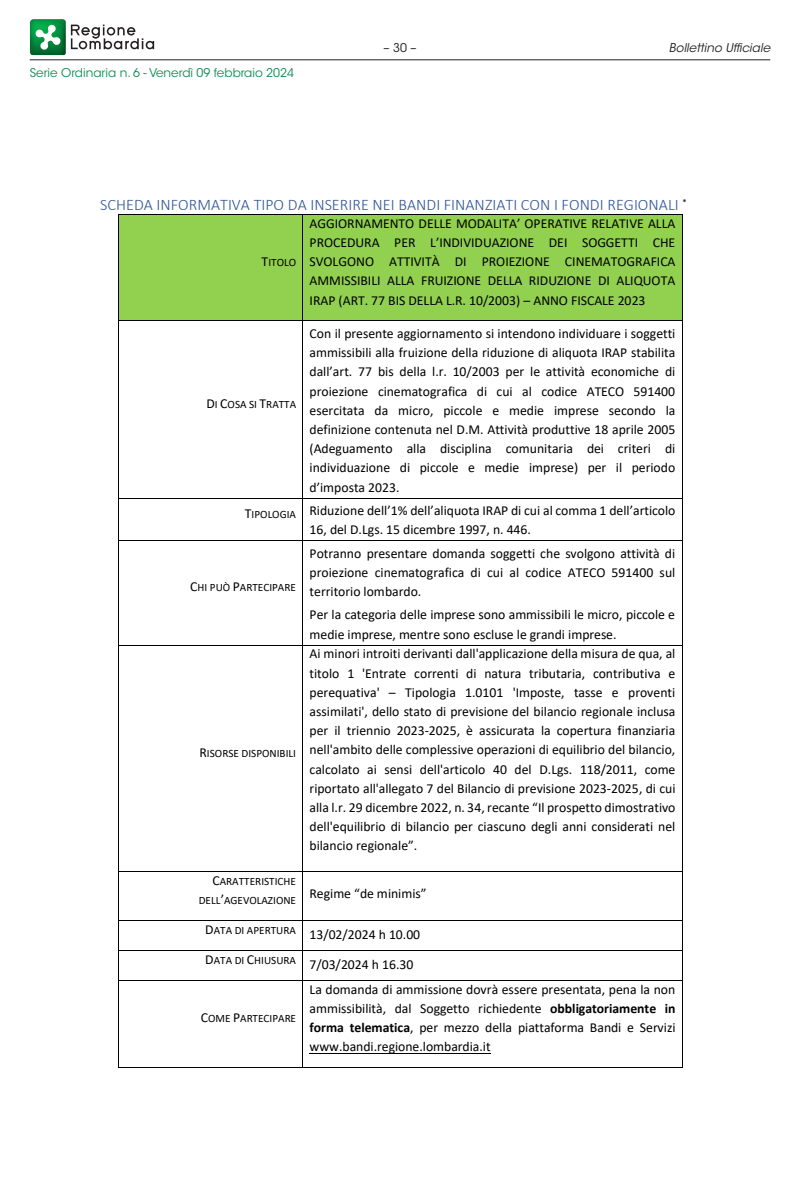
<style>
.page{position:relative;width:800px;height:1182px;background:#fff}
.page>*{position:absolute;margin:0;border:0;box-sizing:border-box;transform-origin:0 0}
.t1{font:300 16.05px "Calibri";color:#2f5496}
.t2{font:13.65px/19.2px "Calibri";color:#000;text-align:justify}
.t3{font:12px "ITC Avant Garde Std";color:#108c56}
.t4{font:italic 12px "ITC Avant Garde Std";color:#231f20}
.t5{font:12px "ITC Avant Garde Std";color:#231f20}
.t6{font:11.25px/19.2px "Calibri";color:#000;text-align:right}
.s1{font-size:13.65px}
.s2{font-weight:700}
</style>
<div class="page">
<svg style="left:71px;top:25px;width:83px;height:24px"></svg>
<img style="left:30px;top:19px;width:36px;height:36px">
<svg style="left:35px;top:24px;width:26px;height:26px"></svg>
<hr style="left:30px;top:59px;width:740px;height:1px;background:#231f20">
<div style="left:118px;top:215px;width:184px;height:105px;background:#92d050"></div>
<div style="left:303px;top:215px;width:378px;height:105px;background:#92d050"></div>
<hr style="left:118px;top:214px;width:184px;height:1px;background:#000">
<hr style="left:303px;top:214px;width:378px;height:1px;background:#000">
<hr style="left:118px;top:215px;width:1px;height:105px;background:#000">
<hr style="left:302px;top:215px;width:1px;height:105px;background:#000">
<hr style="left:681px;top:215px;width:1px;height:105px;background:#000">
<hr style="left:118px;top:320px;width:184px;height:1px;background:#000">
<hr style="left:303px;top:320px;width:378px;height:1px;background:#000">
<hr style="left:118px;top:321px;width:1px;height:177px;background:#000">
<hr style="left:302px;top:321px;width:1px;height:177px;background:#000">
<hr style="left:681px;top:321px;width:1px;height:177px;background:#000">
<hr style="left:118px;top:498px;width:184px;height:1px;background:#000">
<hr style="left:303px;top:498px;width:378px;height:1px;background:#000">
<hr style="left:118px;top:498px;width:1px;height:42px;background:#000">
<hr style="left:302px;top:498px;width:1px;height:42px;background:#000">
<hr style="left:681px;top:498px;width:1px;height:42px;background:#000">
<hr style="left:118px;top:540px;width:184px;height:1px;background:#000">
<hr style="left:303px;top:540px;width:378px;height:1px;background:#000">
<hr style="left:118px;top:541px;width:1px;height:103px;background:#000">
<hr style="left:302px;top:541px;width:1px;height:103px;background:#000">
<hr style="left:681px;top:541px;width:1px;height:103px;background:#000">
<hr style="left:118px;top:644px;width:184px;height:1px;background:#000">
<hr style="left:303px;top:644px;width:378px;height:1px;background:#000">
<hr style="left:118px;top:645px;width:1px;height:226px;background:#000">
<hr style="left:302px;top:645px;width:1px;height:226px;background:#000">
<hr style="left:681px;top:645px;width:1px;height:226px;background:#000">
<hr style="left:118px;top:871px;width:184px;height:1px;background:#000">
<hr style="left:303px;top:871px;width:378px;height:1px;background:#000">
<hr style="left:118px;top:872px;width:1px;height:48px;background:#000">
<hr style="left:302px;top:872px;width:1px;height:48px;background:#000">
<hr style="left:681px;top:872px;width:1px;height:48px;background:#000">
<hr style="left:118px;top:920px;width:184px;height:1px;background:#000">
<hr style="left:303px;top:920px;width:378px;height:1px;background:#000">
<hr style="left:118px;top:920px;width:1px;height:30px;background:#000">
<hr style="left:302px;top:920px;width:1px;height:30px;background:#000">
<hr style="left:681px;top:920px;width:1px;height:30px;background:#000">
<hr style="left:118px;top:950px;width:184px;height:1px;background:#000">
<hr style="left:303px;top:950px;width:378px;height:1px;background:#000">
<hr style="left:309px;top:1052px;width:181px;height:1px;background:#000">
<svg style="left:118px;top:951px;width:1px;height:28px"></svg>
<hr style="left:118px;top:979px;width:184px;height:1px;background:#000">
<svg style="left:302px;top:950px;width:1px;height:30px"></svg>
<hr style="left:303px;top:979px;width:378px;height:1px;background:#000">
<hr style="left:118px;top:980px;width:1px;height:87px;background:#000">
<hr style="left:118px;top:1067px;width:184px;height:1px;background:#000">
<hr style="left:302px;top:980px;width:1px;height:87px;background:#000">
<hr style="left:303px;top:1067px;width:378px;height:1px;background:#000">
<hr style="left:681px;top:980px;width:1px;height:87px;background:#000">
<p class="t3" style="left:30px;top:65px;width:265px">Serie Ordinaria n. 6 - Venerdì 09 febbraio 2024</p>
<p class="t5" style="left:383px;top:40px;width:34px">– 30 –</p>
<p class="t4" style="left:668px;top:40px;width:103px">Bollettino Ufficiale</p>
<p class="t1" style="left:100px;top:194px;width:588px">SCHEDA INFORMATIVA TIPO DA INSERIRE NEI BANDI FINANZIATI CON I FONDI REGIONALI <sup>*</sup></p>
<p class="t6" style="left:261px;top:252px;width:36px"><span class="s1">T</span>ITOLO</p>
<p class="t2" style="left:309px;top:213px;width:367px">AGGIORNAMENTO DELLE MODALITA’ OPERATIVE RELATIVE ALLA PROCEDURA PER L’INDIVIDUAZIONE DEI SOGGETTI CHE SVOLGONO ATTIVITÀ DI PROIEZIONE CINEMATOGRAFICA AMMISSIBILI ALLA FRUIZIONE DELLA RIDUZIONE DI ALIQUOTA IRAP (ART. 77 BIS DELLA L.R. 10/2003) – ANNO FISCALE 2023</p>
<p class="t2" style="left:309px;top:323px;width:367px">Con il presente aggiornamento si intendono individuare i soggetti ammissibili alla fruizione della riduzione di aliquota IRAP stabilita dall’art. 77 bis della l.r. 10/2003 per le attività economiche di proiezione cinematografica di cui al codice ATECO 591400 esercitata da micro, piccole e medie imprese secondo la definizione contenuta nel D.M. Attività produttive 18 aprile 2005 (Adeguamento alla disciplina comunitaria dei criteri di individuazione di piccole e medie imprese) per il periodo d’imposta 2023.</p>
<p class="t2" style="left:309px;top:500px;width:367px;text-indent:-65px">T<sub>IPOLOGIA</sub> Riduzione dell’1% dell’aliquota IRAP di cui al comma 1 dell’articolo<br>16, del D.Lgs. 15 dicembre 1997, n. 446.</p>
<p class="t6" style="left:206px;top:394px;width:91px"><span class="s1">D</span>I <span class="s1">C</span>OSA SI <span class="s1">T</span>RATTA</p>
<p class="t6" style="left:190px;top:577px;width:107px"><span class="s1">C</span>HI PUÒ <span class="s1">P</span>ARTECIPARE</p>
<p class="t6" style="left:199px;top:743px;width:98px"><span class="s1">R</span>ISORSE DISPONIBILI</p>
<p class="t2" style="left:309px;top:543px;width:367px">Potranno presentare domanda soggetti che svolgono attività di proiezione cinematografica di cui al codice ATECO 591400 sul territorio lombardo.</p>
<p class="t2" style="left:309px;top:604px;width:367px">Per la categoria delle imprese sono ammissibili le micro, piccole e medie imprese, mentre sono escluse le grandi imprese.</p>
<p class="t2" style="left:309px;top:643px;width:367px">Ai minori introiti derivanti dall'applicazione della misura de qua, al titolo 1 'Entrate correnti di natura tributaria, contributiva e perequativa' – Tipologia 1.0101 'Imposte, tasse e proventi assimilati', dello stato di previsione del bilancio regionale inclusa per il triennio 2023-2025, è assicurata la copertura finanziaria nell'ambito delle complessive operazioni di equilibrio del bilancio, calcolato ai sensi dell'articolo 40 del D.Lgs. 118/2011, come riportato all'allegato 7 del Bilancio di previsione 2023-2025, di cui alla l.r. 29 dicembre 2022, n. 34, recante “Il prospetto dimostrativo dell'equilibrio di bilancio per ciascuno degli anni considerati nel bilancio regionale”.</p>
<p class="t6" style="left:199px;top:871px;width:99px"><span class="s1">C</span>ARATTERISTICHE<br>DELL<span class="s1">’</span>AGEVOLAZIONE</p>
<p class="t2" style="left:309px;top:883px;width:118px">Regime “de minimis”</p>
<p class="t2" style="left:205px;top:919px;width:216px;line-height:29.7px">D<sup>ATA</sup> <sup>DI</sup> <sup>APERTURA</sup> 13/02/2024 h 10.00<br>D<sup>ATA</sup> <sup>DI</sup> C<sup>HIUSURA</sup> 7/03/2024 h 16.30</p>
<p class="t6" style="left:201px;top:1008px;width:97px"><span class="s1">C</span>OME <span class="s1">P</span>ARTECIPARE</p>
<p class="t2" style="left:309px;top:979px;width:367px">La domanda di ammissione dovrà essere presentata, pena la non ammissibilità, dal Soggetto richiedente <span class="s2">obbligatoriamente in forma telematica</span>, per mezzo della piattaforma Bandi e Servizi www.bandi.regione.lombardia.it</p>
</div>
